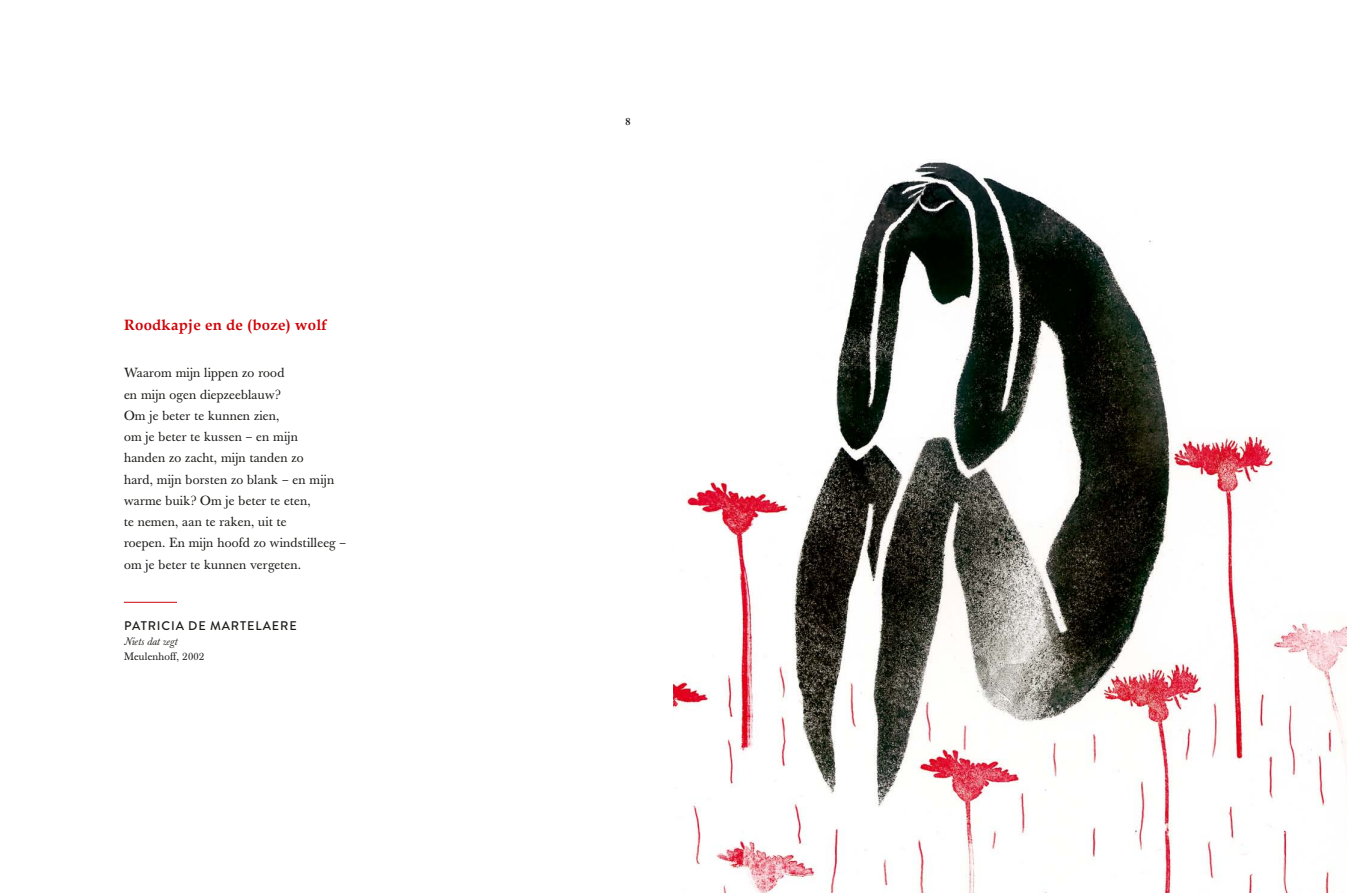
<style>
.page{position:relative;width:1347px;height:893px;background:#fff}
.page>*{position:absolute;margin:0;border:0;box-sizing:border-box;transform-origin:0 0}
.t1{font:700 15px "Book Antiqua";letter-spacing:.015em;color:#cc060b}
.t2{font:13.12px/21.2px "Baskerville";letter-spacing:.015em;color:#1a1a18}
.t3{font:500 12.5px "Brandon Grotesque";color:#1a1a18}
.t4{font:700 11.25px "Janson";color:#1a1a18}
.t5{font:10.62px "Baskerville";letter-spacing:.015em;color:#1a1a18}
.t6{font:italic 10.62px "Baskerville";color:#1a1a18}
</style>
<div class="page">
<img style="left:673px;top:162px;width:673px;height:731px">
<hr style="left:124px;top:602px;width:53px;height:1px;background:#cc060b">
<p class="t1" style="left:124px;top:316px;width:205px">Roodkapje en de (boze) wolf</p>
<p class="t2" style="left:124px;top:362px;width:223px">Waarom mijn lippen zo rood<br>en mijn ogen diepzeeblauw?<br>Om je beter te kunnen zien,<br>om je beter te kussen – en mijn<br>handen zo zacht, mijn tanden zo<br>hard, mijn borsten zo blank – en mijn warme buik? Om je beter te eten,<br>te nemen, aan te raken, uit te<br>roepen. En mijn hoofd zo windstilleeg – om je beter te kunnen vergeten.</p>
<p class="t3" style="left:124px;top:617px;width:174px">PATRICIA DE MARTELAERE</p>
<p class="t6" style="left:124px;top:635px;width:56px">Niets dat zegt</p>
<p class="t5" style="left:124px;top:650px;width:82px">Meulenhoff, 2002</p>
<p class="t4" style="left:625px;top:115px;width:7px">8</p>
</div>
